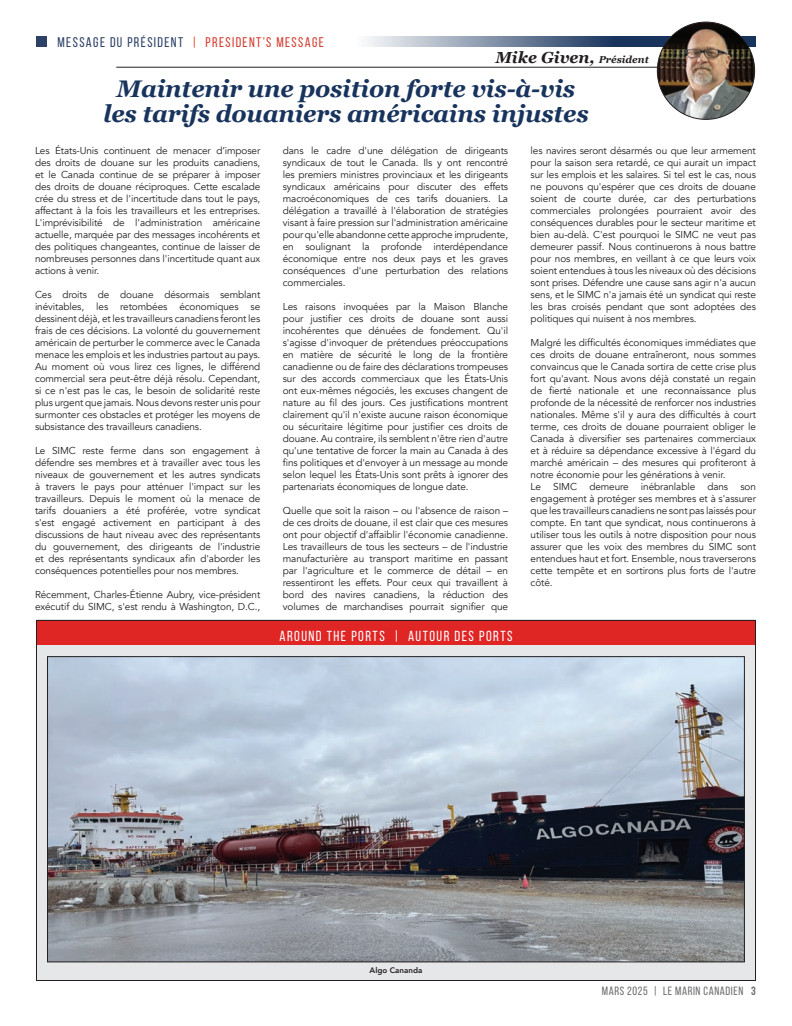
<style>
.page{position:relative;width:792px;height:1026px;background:#fff}
.page>*{position:absolute;margin:0;border:0;box-sizing:border-box;transform-origin:0 0}
.t1{font:italic 700 24px/26px "Georgia";letter-spacing:-.01em;color:#18345d;text-align:center}
.t2{font:italic 700 16px "Georgia";color:#231f20}
.t3{font:14.6px "Bebas Neue";letter-spacing:.1em;color:#fff}
.t4{font:14px "Bebas Neue";letter-spacing:.1em;color:#2d4167}
.t5{font:12px "Bebas Neue";letter-spacing:.05em;color:#6c6d70}
.t6{font:10px/12px "Avenir";letter-spacing:-.01em;color:#231f20;text-align:justify}
.t7{font:800 8px "Avenir";color:#231f20}
.s1{color:#e34530}
.s2{color:#d53f33}
.s3{font-size:10px}
.s4{font-weight:700}
</style>
<div class="page">
<svg style="left:367px;top:36px;width:389px;height:11px;background:#6f819a"></svg>
<div style="left:36px;top:36px;width:11px;height:11px;background:#2d4167"></div>
<hr style="left:116px;top:67px;width:638px;height:1px;background:#231f20">
<img style="left:657px;top:22px;width:98px;height:97px;border-radius:49px">
<svg style="left:36px;top:620px;width:720px;height:361px;background:#c8c9cc"></svg>
<div style="left:36px;top:621px;width:720px;height:24px;background:#e02525"></div>
<img style="left:49px;top:658px;width:694px;height:302px">
<h3 class="t4" style="left:58px;top:34px;width:268px">MESSAGE DU PRÉSIDENT <span class="s1">|</span> <span class="s2">PRESIDENT’S MESSAGE</span></h3>
<h2 class="t2" style="left:495px;top:45px;width:155px">Mike Given, <span class="s3">Président</span></h2>
<h1 class="t1" style="left:103px;top:74px;width:487px">Maintenir une position forte vis-à-vis les tarifs douaniers américains injustes</h1>
<p class="t6" style="left:35px;top:145px;width:227px">Les États-Unis continuent de menacer d’imposer des droits de douane sur les produits canadiens, et le Canada continue de se préparer à imposer des droits de douane réciproques. Cette escalade crée du stress et de l'incertitude dans tout le pays, affectant à la fois les travailleurs et les entreprises.<br>L'imprévisibilité de l'administration américaine actuelle, marquée par des messages incohérents et des politiques changeantes, continue de laisser de nombreuses personnes dans l'incertitude quant aux actions à venir.</p>
<p class="t6" style="left:35px;top:289px;width:227px">Ces droits de douane désormais semblant inévitables, les retombées économiques se dessinent déjà, et les travailleurs canadiens feront les frais de ces décisions. La volonté du gouvernement américain de perturber le commerce avec le Canada menace les emplois et les industries partout au pays.<br>Au moment où vous lirez ces lignes, le différend commercial sera peut-être déjà résolu. Cependant, si ce n'est pas le cas, le besoin de solidarité reste plus urgent que jamais. Nous devons rester unis pour surmonter ces obstacles et protéger les moyens de subsistance des travailleurs canadiens.</p>
<p class="t6" style="left:35px;top:445px;width:227px">Le SIMC reste ferme dans son engagement à défendre ses membres et à travailler avec tous les niveaux de gouvernement et les autres syndicats à travers le pays pour atténuer l'impact sur les travailleurs. Depuis le moment où la menace de tarifs douaniers a été proférée, votre syndicat s'est engagé activement en participant à des discussions de haut niveau avec des représentants du gouvernement, des dirigeants de l'industrie et des représentants syndicaux afin d'aborder les conséquences potentielles pour nos membres.</p>
<p class="t6" style="left:35px;top:589px;width:227px">Récemment, Charles-Étienne Aubry, vice-président exécutif du SIMC, s'est rendu à Washington, D.C.,</p>
<p class="t6" style="left:283px;top:145px;width:227px">dans le cadre d'une délégation de dirigeants syndicaux de tout le Canada. Ils y ont rencontré les premiers ministres provinciaux et les dirigeants syndicaux américains pour discuter des effets macroéconomiques de ces tarifs douaniers. La délégation a travaillé à l'élaboration de stratégies visant à faire pression sur l'administration américaine pour qu'elle abandonne cette approche imprudente, en soulignant la profonde interdépendance économique entre nos deux pays et les graves conséquences d'une perturbation des relations commerciales.</p>
<p class="t6" style="left:283px;top:301px;width:227px">Les raisons invoquées par la Maison Blanche pour justifier ces droits de douane sont aussi incohérentes que dénuées de fondement. Qu'il s'agisse d'invoquer de prétendues préoccupations en matière de sécurité le long de la frontière canadienne ou de faire des déclarations trompeuses sur des accords commerciaux que les États-Unis ont eux-mêmes négociés, les excuses changent de nature au fil des jours. Ces justifications montrent clairement qu'il n'existe aucune raison économique ou sécuritaire légitime pour justifier ces droits de douane. Au contraire, ils semblent n'être rien d'autre qu'une tentative de forcer la main au Canada à des fins politiques et d'envoyer à un message au monde selon lequel les États-Unis sont prêts à ignorer des partenariats économiques de longue date.</p>
<p class="t6" style="left:283px;top:505px;width:227px">Quelle que soit la raison – ou l'absence de raison – de ces droits de douane, il est clair que ces mesures ont pour objectif d'affaiblir l'économie canadienne.<br>Les travailleurs de tous les secteurs – de l'industrie manufacturière au transport maritime en passant par l'agriculture et le commerce de détail – en ressentiront les effets. Pour ceux qui travaillent à bord des navires canadiens, la réduction des volumes de marchandises pourrait signifier que</p>
<p class="t6" style="left:531px;top:145px;width:227px">les navires seront désarmés ou que leur armement pour la saison sera retardé, ce qui aurait un impact sur les emplois et les salaires. Si tel est le cas, nous ne pouvons qu'espérer que ces droits de douane soient de courte durée, car des perturbations commerciales prolongées pourraient avoir des conséquences durables pour le secteur maritime et bien au-delà. C'est pourquoi le SIMC ne veut pas demeurer passif. Nous continuerons à nous battre pour nos membres, en veillant à ce que leurs voix soient entendues à tous les niveaux où des décisions sont prises. Défendre une cause sans agir n'a aucun sens, et le SIMC n'a jamais été un syndicat qui reste les bras croisés pendant que sont adoptées des politiques qui nuisent à nos membres.</p>
<p class="t6" style="left:531px;top:337px;width:227px;text-align:left">Malgré les difficultés économiques immédiates que ces droits de douane entraîneront, nous sommes convaincus que le Canada sortira de cette crise plus fort qu'avant. Nous avons déjà constaté un regain de fierté nationale et une reconnaissance plus profonde de la nécessité de renforcer nos industries nationales. Même s'il y aura des difficultés à court terme, ces droits de douane pourraient obliger le Canada à diversifier ses partenaires commerciaux et à réduire sa dépendance excessive à l'égard du marché américain – des mesures qui profiteront à notre économie pour les générations à venir.<br>Le SIMC demeure inébranlable dans son engagement à protéger ses membres et à s'assurer que les travailleurs canadiens ne sont pas laissés pour compte. En tant que syndicat, nous continuerons à utiliser tous les outils à notre disposition pour nous assurer que les voix des membres du SIMC sont entendues haut et fort. Ensemble, nous traverserons cette tempête et en sortirons plus forts de l'autre côté.</p>
<h3 class="t3" style="left:279px;top:628px;width:235px">AROUND THE PORTS | AUTOUR DES PORTS</h3>
<p class="t7" style="left:370px;top:964px;width:54px">Algo Cananda</p>
<p class="t5" style="left:602px;top:985px;width:156px">MARS 2025 | LE MARIN CANADIEN <span class="s4">3</span></p>
</div>
